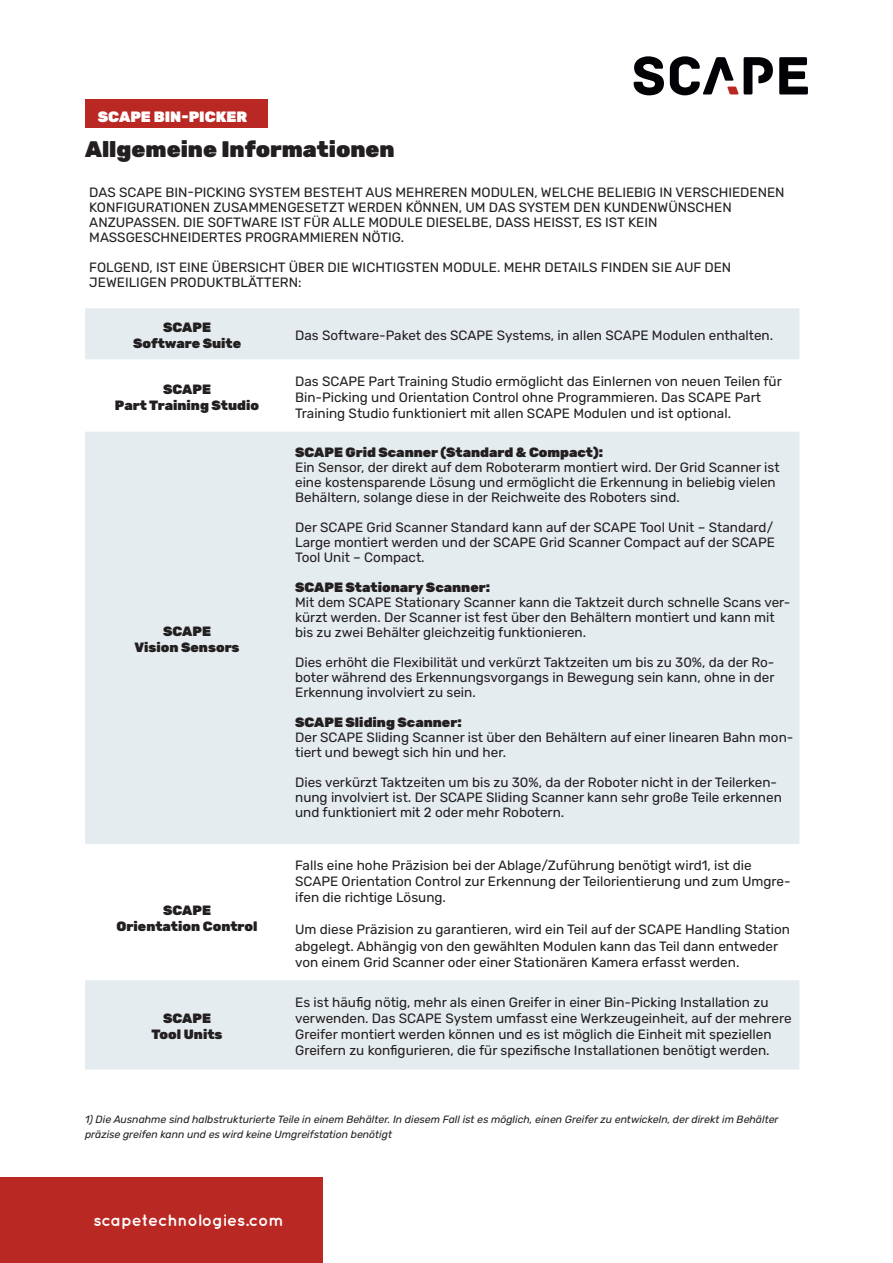
<style>
.page{position:relative;width:893px;height:1263px;background:#fff}
.page>*{position:absolute;margin:0;border:0;box-sizing:border-box;transform-origin:0 0}
.t1{font:900 22.5px "Rubik";color:#231f20}
.t2{font:700 16.5px "Quicksand";letter-spacing:-.005em;color:#fff}
.t3{font:900 15px "Rubik";color:#fff}
.t4{font:13.5px/15px "Rubik";color:#231f20}
.t5{font:900 13.5px "Rubik";color:#231f20}
.t6{font:italic 10.5px/15px "Rubik";color:#231f20}
</style>
<div class="page">
<div style="left:0;top:1178px;width:322px;height:85px;background:#ba2824"></div>
<svg style="left:634px;top:56px;width:30px;height:39px"></svg>
<svg style="left:779px;top:57px;width:29px;height:37px"></svg>
<svg style="left:670px;top:56px;width:103px;height:39px"></svg>
<div style="left:85px;top:100px;width:182px;height:28px;background:#ba2824"></div>
<svg style="left:85px;top:308px;width:714px;height:761px;fill:#e5ecef"></svg>
<p class="t3" style="left:98px;top:109px;width:151px">SCAPE BIN-PICKER</p>
<p class="t1" style="left:85px;top:137px;width:311px">Allgemeine Informationen</p>
<p class="t4" style="left:89px;top:185px;width:697px">DAS SCAPE BIN-PICKING SYSTEM BESTEHT AUS MEHREREN MODULEN, WELCHE BELIEBIG IN VERSCHIEDENEN KONFIGURATIONEN ZUSAMMENGESETZT WERDEN KÖNNEN, UM DAS SYSTEM DEN KUNDENWÜNSCHEN ANZUPASSEN. DIE SOFTWARE IST FÜR ALLE MODULE DIESELBE, DASS HEISST, ES IST KEIN MASSGESCHNEIDERTES PROGRAMMIEREN NÖTIG.</p>
<p class="t4" style="left:89px;top:260px;width:643px">FOLGEND, IST EINE ÜBERSICHT ÜBER DIE WICHTIGSTEN MODULE. MEHR DETAILS FINDEN SIE AUF DEN<br>JEWEILIGEN PRODUKTBLÄTTERN:</p>
<p class="t5" style="left:163px;top:320px;width:49px">SCAPE</p>
<p class="t5" style="left:133px;top:336px;width:110px">Software Suite</p>
<p class="t4" style="left:295px;top:328px;width:480px">Das Software-Paket des SCAPE Systems, in allen SCAPE Modulen enthalten.</p>
<p class="t5" style="left:163px;top:381px;width:49px">SCAPE</p>
<p class="t5" style="left:115px;top:398px;width:146px">Part Training Studio</p>
<p class="t5" style="left:163px;top:624px;width:49px">SCAPE</p>
<p class="t5" style="left:135px;top:640px;width:107px">Vision Sensors</p>
<p class="t5" style="left:163px;top:902px;width:49px">SCAPE</p>
<p class="t5" style="left:117px;top:918px;width:142px">Orientation Control</p>
<p class="t5" style="left:163px;top:1011px;width:49px">SCAPE</p>
<p class="t5" style="left:152px;top:1027px;width:72px">Tool Units</p>
<p class="t4" style="left:295px;top:373px;width:488px;line-height:16.2px">Das SCAPE Part Training Studio ermöglicht das Einlernen von neuen Teilen für<br>Bin-Picking und Orientation Control ohne Programmieren. Das SCAPE Part<br>Training Studio funktioniert mit allen SCAPE Modulen und ist optional.</p>
<p class="t5" style="left:295px;top:444px;width:310px">SCAPE Grid Scanner (Standard &amp; Compact):</p>
<p class="t4" style="left:295px;top:460px;width:486px">Ein Sensor, der direkt auf dem Roboterarm montiert wird. Der Grid Scanner ist eine kostensparende Lösung und ermöglicht die Erkennung in beliebig vielen<br>Behältern, solange diese in der Reichweite des Roboters sind.</p>
<p class="t4" style="left:295px;top:520px;width:481px">Der SCAPE Grid Scanner Standard kann auf der SCAPE Tool Unit – Standard/<br>Large montiert werden und der SCAPE Grid Scanner Compact auf der SCAPE<br>Tool Unit – Compact.</p>
<p class="t5" style="left:295px;top:579px;width:196px">SCAPE Stationary Scanner:</p>
<p class="t4" style="left:295px;top:595px;width:497px">Mit dem SCAPE Stationary Scanner kann die Taktzeit durch schnelle Scans ver&shy;kürzt werden. Der Scanner ist fest über den Behältern montiert und kann mit bis zu zwei Behälter gleichzeitig funktionieren.</p>
<p class="t4" style="left:295px;top:655px;width:481px;text-align:justify">Dies erhöht die Flexibilität und verkürzt Taktzeiten um bis zu 30%, da der Ro&shy;boter während des Erkennungsvorgangs in Bewegung sein kann, ohne in der Erkennung involviert zu sein.</p>
<p class="t5" style="left:295px;top:714px;width:168px">SCAPE Sliding Scanner:</p>
<p class="t4" style="left:295px;top:730px;width:500px">Der SCAPE Sliding Scanner ist über den Behältern auf einer linearen Bahn mon&shy;tiert und bewegt sich hin und her.</p>
<p class="t4" style="left:295px;top:775px;width:488px">Dies verkürzt Taktzeiten um bis zu 30%, da der Roboter nicht in der Teilerken&shy;nung involviert ist. Der SCAPE Sliding Scanner kann sehr große Teile erkennen und funktioniert mit 2 oder mehr Robotern.</p>
<p class="t4" style="left:295px;top:857px;width:497px;line-height:16.2px">Falls eine hohe Präzision bei der Ablage/Zuführung benötigt wird1, ist die<br>SCAPE Orientation Control zur Erkennung der Teilorientierung und zum Umgre&shy;ifen die richtige Lösung.</p>
<p class="t4" style="left:295px;top:922px;width:496px;line-height:16.2px">Um diese Präzision zu garantieren, wird ein Teil auf der SCAPE Handling Station abgelegt. Abhängig von den gewählten Modulen kann das Teil dann entweder von einem Grid Scanner oder einer Stationären Kamera erfasst werden.</p>
<p class="t4" style="left:295px;top:994px;width:498px;line-height:16.2px">Es ist häufig nötig, mehr als einen Greifer in einer Bin-Picking Installation zu verwenden. Das SCAPE System umfasst eine Werkzeugeinheit, auf der mehrere Greifer montiert werden können und es ist möglich die Einheit mit speziellen Greifern zu konfigurieren, die für spezifische Installationen benötigt werden.</p>
<p class="t6" style="left:85px;top:1112px;width:695px">1) Die Ausnahme sind halbstrukturierte Teile in einem Behälter. In diesem Fall ist es möglich, einen Greifer zu entwickeln, der direkt im Behälter präzise greifen kann und es wird keine Umgreifstation benötigt</p>
<p class="t2" style="left:94px;top:1210px;width:192px">scapetechnologies.com</p>
</div>
